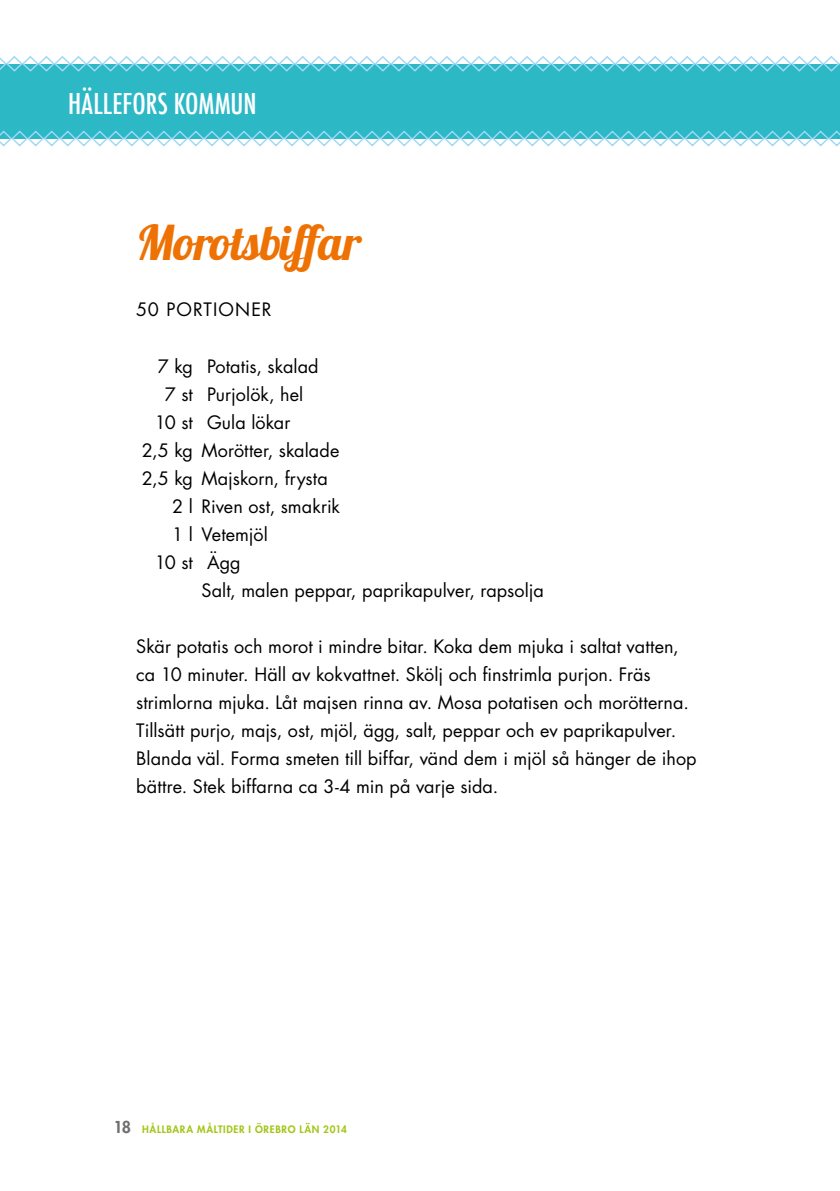
<style>
.page{position:relative;width:840px;height:1191px;background:#fff}
.page>*{position:absolute;margin:0;border:0;box-sizing:border-box;transform-origin:0 0}
.t1{font:48px "Lobster 1.4";letter-spacing:-.025em;color:#ee7203}
.t2{font:500 condensed 28px "Futura";color:#fff}
.t3{font:18px/28px "Futura";letter-spacing:.005em;color:#000}
.t4{font:18px "Futura";letter-spacing:.05em;color:#000}
.t5{font:800 10px "Futura";letter-spacing:.065em;color:#a2c617}
.s1{font-size:16px;color:#706f6f}
</style>
<div class="page">
<div style="left:0;top:64px;width:839px;height:74px;background:#2db8c5"></div>
<svg style="left:0;top:130px;width:839px;height:17px"></svg>
<svg style="left:0;top:56px;width:839px;height:16px"></svg>
<h2 class="t2" style="left:68px;top:85px;width:190px">HÄLLEFORS KOMMUN</h2>
<h1 class="t1" style="left:136px;top:212px;width:226px">Morotsbiffar</h1>
<p class="t4" style="left:136px;top:297px;width:133px">50 PORTion er</p>
<p class="t3" style="left:158px;top:352px;width:162px">7 kg Potatis, skalad</p>
<p class="t3" style="left:165px;top:380px;width:140px">7 st Purjolök, hel</p>
<p class="t3" style="left:155px;top:408px;width:137px">10 st Gula lökar</p>
<p class="t3" style="left:142px;top:436px;width:199px">2,5 kg Morötter, skalade</p>
<p class="t3" style="left:142px;top:464px;width:187px">2,5 kg Majskorn, frysta</p>
<p class="t3" style="left:172px;top:492px;width:169px">2 l Riven ost, smakrik</p>
<p class="t3" style="left:172px;top:520px;width:97px">1 l Vetemjöl</p>
<p class="t3" style="left:155px;top:548px;width:87px">10 st Ägg</p>
<p class="t3" style="left:201px;top:576px;width:343px">Salt, malen peppar, paprikapulver, rapsolja</p>
<p class="t3" style="left:136px;top:632px;width:561px">Skär potatis och morot i mindre bitar. Koka dem mjuka i saltat vatten, ca 10 minuter. Häll av kokvattnet. Skölj och finstrimla purjon. Fräs strimlorna mjuka. Låt majsen rinna av. Mosa potatisen och morötterna.<br>Tillsätt purjo, majs, ost, mjöl, ägg, salt, peppar och ev paprikapulver.<br>Blanda väl. Forma smeten till biffar, vänd dem i mjöl så hänger de ihop bättre. Stek biffarna ca 3-4 min på varje sida.</p>
<p class="t5" style="left:113px;top:1122px;width:235px"><span class="s1">18</span> HÅLLBARA MÅLTIDER I ÖREBRO LÄN 2014</p>
</div>
